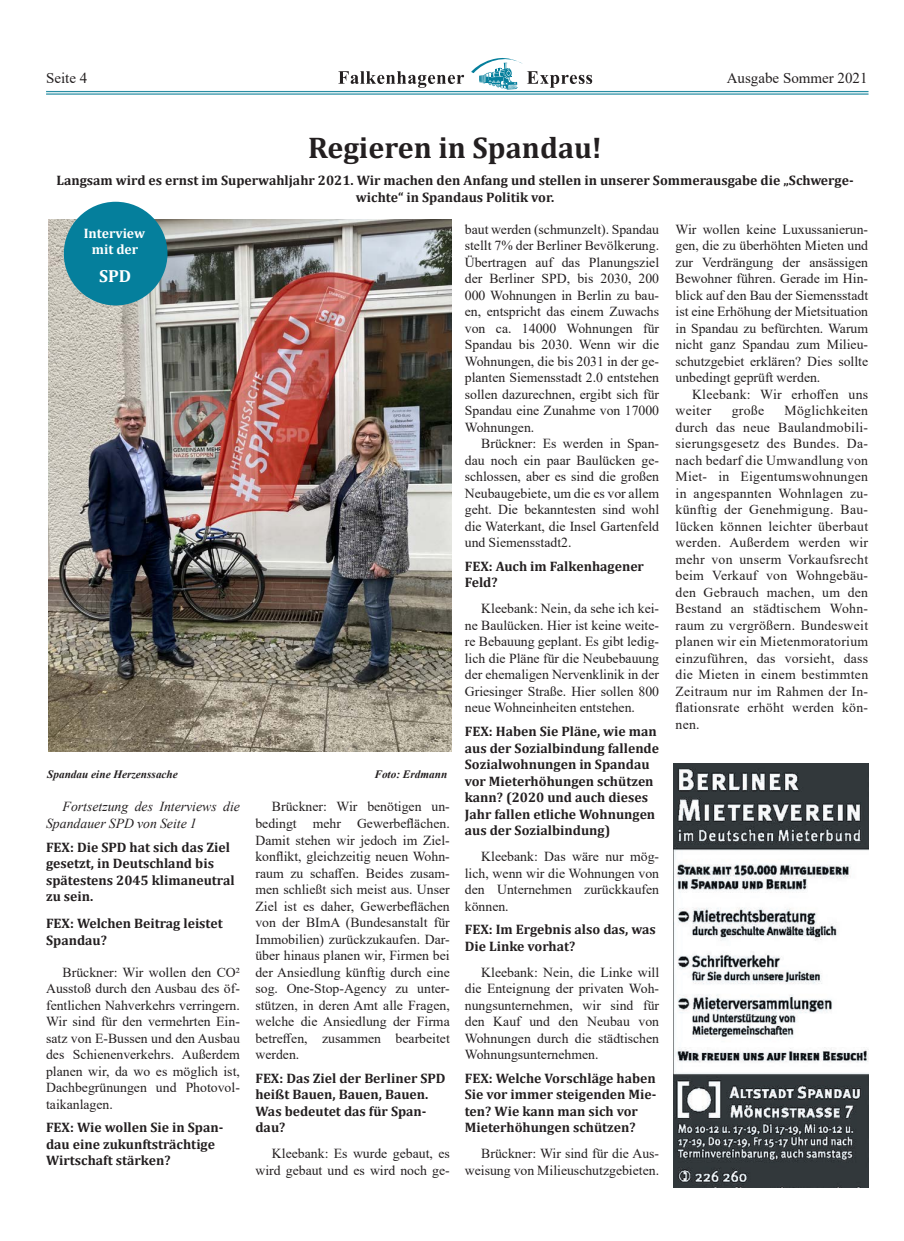
<style>
.page{position:relative;width:904px;height:1241px;background:#fff}
.page>*{position:absolute;margin:0;border:0;box-sizing:border-box;transform-origin:0 0}
.t1{font:700 30px "Cambria";color:#231f20}
.t2{font:700 17.5px "Cambria";color:#fff}
.t3{font:15px "Times New Roman";color:#231f20}
.t4{font:13.75px/16.5px "Times New Roman";color:#231f20;text-align:justify}
.t5{font:700 13.75px/16.5px "Cambria";color:#231f20}
.t6{font:italic 13.75px/16.5px "Times New Roman";color:#231f20}
.t7{font:13.75px/16.5px "Times New Roman";letter-spacing:.02em;color:#231f20}
.t8{font:700 13.75px/16.5px "Cambria";color:#fff;text-align:center}
.t9{font:italic 700 11.25px "Times New Roman";color:#231f20}
</style>
<div class="page">
<hr style="left:46px;top:91px;width:822px;height:1px;background:#2a8fa4">
<hr style="left:46px;top:93px;width:822px;height:2px;background:#2a8fa4">
<svg style="left:338px;top:71px;width:126px;height:17px"></svg>
<svg style="left:471px;top:58px;width:121px;height:32px"></svg>
<img style="left:48px;top:220px;width:404px;height:531px">
<img style="left:673px;top:763px;width:195px;height:423px">
<div style="left:64px;top:202px;width:103px;height:103px;background:#057f9c;border-radius:50%"></div>
<p class="t3" style="left:46px;top:67px;width:43px">Seite 4</p>
<p class="t3" style="left:726px;top:68px;width:142px">Ausgabe Sommer 2021</p>
<h1 class="t1" style="left:308px;top:127px;width:295px">Regieren in Spandau!</h1>
<p class="t5" style="left:57px;top:172px;width:798px;text-align:center">Langsam wird es ernst im Superwahljahr 2021. Wir machen den Anfang und stellen in unserer Sommerausgabe die „Schwerge&shy;wichte“ in Spandaus Politik vor.</p>
<p class="t8" style="left:84px;top:224px;width:63px">Interview mit der</p>
<p class="t2" style="left:99px;top:264px;width:34px">SPD</p>
<p class="t9" style="left:47px;top:766px;width:132px">Spandau eine Herzenssache</p>
<p class="t9" style="left:374px;top:766px;width:74px">Foto: Erdmann</p>
<p class="t6" style="left:46px;top:798px;width:195px;text-indent:17px">Fortsetzung des Interviews die<br>Spandauer SPD von Seite 1</p>
<p class="t5" style="left:46px;top:838px;width:190px">FEX: Die SPD hat sich das Ziel gesetzt, in Deutschland bis spätestens 2045 klimaneutral zu sein.</p>
<p class="t5" style="left:46px;top:914px;width:178px">FEX: Welchen Beitrag leistet<br>Spandau?</p>
<p class="t4" style="left:46px;top:963px;width:195px;text-indent:17px">Brückner: Wir wollen den CO²<br>Ausstoß durch den Ausbau des öf&shy;fentlichen Nahverkehrs verringern.<br>Wir sind für den vermehrten Ein&shy;satz von E-Bussen und den Ausbau des Schienenverkehrs. Außerdem planen wir, da wo es möglich ist, Dachbegrünungen und Photovol&shy;taikanlagen.</p>
<p class="t5" style="left:46px;top:1118px;width:179px">FEX: Wie wollen Sie in Span&shy;dau eine zukunftsträchtige<br>Wirtschaft stärken?</p>
<p class="t4" style="left:255px;top:798px;width:196px;text-indent:16px">Brückner: Wir benötigen un&shy;bedingt mehr Gewerbeflächen.<br>Damit stehen wir jedoch im Ziel&shy;konflikt, gleichzeitig neuen Wohn&shy;raum zu schaffen. Beides zusam&shy;men schließt sich meist aus. Unser Ziel ist es daher, Gewerbeflächen von der BImA (Bundesanstalt für Immobilien) zurückzukaufen. Dar&shy;über hinaus planen wir, Firmen bei der Ansiedlung künftig durch eine sog. One-Stop-Agency zu unter&shy;stützen, in deren Amt alle Fragen, welche die Ansiedlung der Firma betreffen, zusammen bearbeitet werden.</p>
<p class="t5" style="left:255px;top:1069px;width:192px">FEX: Das Ziel der Berliner SPD heißt Bauen, Bauen, Bauen.<br>Was bedeutet das für Span&shy;dau?</p>
<p class="t4" style="left:255px;top:1144px;width:196px;text-align:right">Kleebank: Es wurde gebaut, es wird gebaut und es wird noch ge-</p>
<p class="t4" style="left:465px;top:220px;width:196px">baut werden (schmunzelt). Spandau stellt 7% der Berliner Bevölkerung.<br>Übertragen auf das Planungsziel der Berliner SPD, bis 2030, 200<br>000 Wohnungen in Berlin zu bau&shy;en, entspricht das einem Zuwachs von ca. 14000 Wohnungen für Spandau bis 2030. Wenn wir die Wohnungen, die bis 2031 in der ge&shy;planten Siemensstadt 2.0 entstehen sollen dazurechnen, ergibt sich für Spandau eine Zunahme von 17000<br>Wohnungen.</p>
<p class="t4" style="left:465px;top:435px;width:196px;text-indent:17px">Brückner: Es werden in Span&shy;dau noch ein paar Baulücken ge&shy;schlossen, aber es sind die großen Neubaugebiete, um die es vor allem geht. Die bekanntesten sind wohl die Waterkant, die Insel Gartenfeld und Siemensstadt2.</p>
<p class="t5" style="left:465px;top:557px;width:181px">FEX: Auch im Falkenhagener<br>Feld?</p>
<p class="t4" style="left:465px;top:600px;width:196px;text-indent:17px">Kleebank: Nein, da sehe ich kei&shy;ne Baulücken. Hier ist keine weite&shy;re Bebauung geplant. Es gibt ledig&shy;lich die Pläne für die Neubebauung der ehemaligen Nervenklinik in der Griesinger Straße. Hier sollen 800 neue Wohneinheiten entstehen.</p>
<p class="t5" style="left:465px;top:722px;width:196px">FEX: Haben Sie Pläne, wie man aus der Sozialbindung fallende<br>Sozialwohnungen in Spandau vor Mieterhöhungen schützen kann? (2020 und auch dieses<br>Jahr fallen etliche Wohnungen aus der Sozialbindung)</p>
<p class="t4" style="left:465px;top:847px;width:196px;text-indent:17px">Kleebank: Das wäre nur mög&shy;lich, wenn wir die Wohnungen von den Unternehmen zurückkaufen können.</p>
<p class="t5" style="left:465px;top:920px;width:192px">FEX: Im Ergebnis also das, was<br>Die Linke vorhat?</p>
<p class="t4" style="left:465px;top:963px;width:196px;text-indent:17px">Kleebank: Nein, die Linke will die Enteignung der privaten Woh&shy;nungsunternehmen, wir sind für den Kauf und den Neubau von Wohnungen durch die städtischen Wohnungsunternehmen.</p>
<p class="t5" style="left:465px;top:1069px;width:193px">FEX: Welche Vorschläge haben<br>Sie vor immer steigenden Mie&shy;ten? Wie kann man sich vor<br>Mieterhöhungen schützen?</p>
<p class="t4" style="left:465px;top:1144px;width:196px;text-align:right">Brückner: Wir sind für die Aus&shy;weisung von Milieuschutzgebieten.</p>
<p class="t4" style="left:675px;top:220px;width:194px">Wir wollen keine Luxussanierun&shy;gen, die zu überhöhten Mieten und zur Verdrängung der ansässigen Bewohner führen. Gerade im Hin&shy;blick auf den Bau der Siemensstadt ist eine Erhöhung der Mietsituation in Spandau zu befürchten. Warum nicht ganz Spandau zum Milieu&shy;schutzgebiet erklären? Dies sollte unbedingt geprüft werden.</p>
<p class="t7" style="left:675px;top:385px;width:194px;text-indent:17px">Kleebank: Wir erhoffen uns weiter</p>
<p class="t4" style="left:675px;top:402px;width:194px;text-indent:109px">Möglichkeiten durch das neue Baulandmobili&shy;sierungsgesetz des Bundes. Da&shy;nach bedarf die Umwandlung von Miet- in Eigentumswohnungen in angespannten Wohnlagen zu&shy;künftig der Genehmigung. Bau&shy;lücken können leichter überbaut werden. Außerdem werden wir mehr von unserm Vorkaufsrecht beim Verkauf von Wohngebäu&shy;den Gebrauch machen, um den Bestand an städtischem Wohn&shy;raum zu vergrößern. Bundesweit planen wir ein Mietenmoratorium einzuführen, das vorsieht, dass die Mieten in einem bestimmten Zeitraum nur im Rahmen der In&shy;flationsrate erhöht werden kön&shy;nen.</p>
<p class="t4" style="left:731px;top:402px;width:34px">große</p>
</div>
